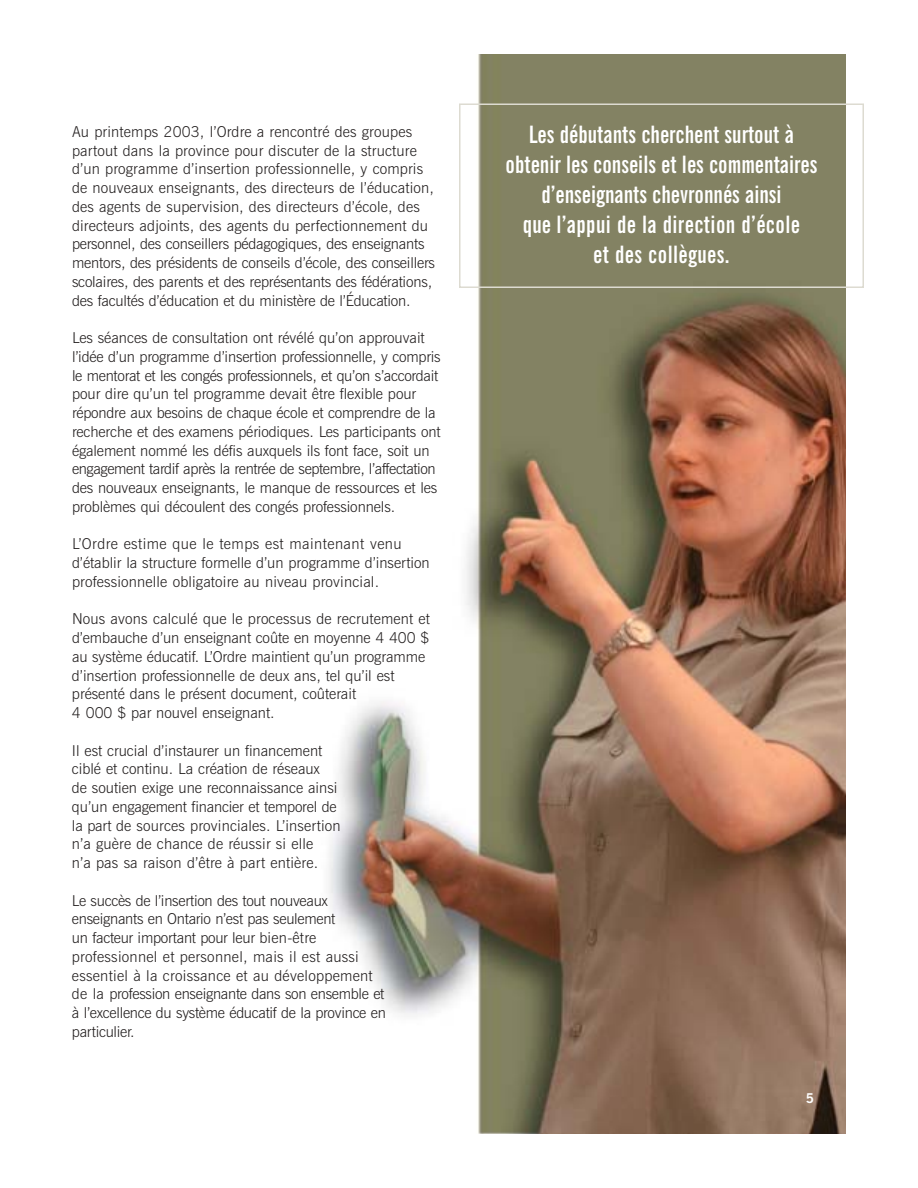
<style>
.page{position:relative;width:918px;height:1188px;background:#fff}
.page>*{position:absolute;margin:0;border:0;box-sizing:border-box;transform-origin:0 0}
.t1{font:700 extra-condensed 24px/30px "News Gothic BT";color:#fff;text-align:center}
.t2{font:300 15px/18.8px "News Gothic BT";color:#231f1f}
.t3{font:300 15px/18.8px "News Gothic BT";letter-spacing:-.02em;color:#231f1f}
.t4{font:700 13.5px "News Gothic BT";color:#fff}
</style>
<div class="page">
<img style="left:329px;top:54px;width:517px;height:1080px">
<div style="left:459px;top:104px;width:405px;height:184px;border:2px solid #dddbd1"></div>
<p class="t2" style="left:72px;top:124px;width:364px">Au printemps 2003, l’Ordre a rencontré des groupes partout dans la province pour discuter de la structure d’un programme d’insertion professionnelle, y compris de nouveaux enseignants, des directeurs de l’éducation, des agents de supervision, des directeurs d’école, des directeurs adjoints, des agents du perfectionnement du personnel, des conseillers pédagogiques, des enseignants mentors, des présidents de conseils d’école, des conseillers scolaires, des parents et des représentants des fédérations, des facultés d’éducation et du ministère de l’Éducation.</p>
<p class="t2" style="left:72px;top:330px;width:370px">Les séances de consultation ont révélé qu’on approuvait l’idée d’un programme d’insertion professionnelle, y compris le mentorat et les congés professionnels, et qu’on s’accordait pour dire qu’un tel programme devait être flexible pour répondre aux besoins de chaque école et comprendre de la recherche et des examens périodiques. Les participants ont également nommé les défis auxquels ils font face, soit un engagement tardif après la rentrée de septembre, l’affectation des nouveaux enseignants, le manque de ressources et les problèmes qui découlent des congés professionnels.</p>
<p class="t2" style="left:72px;top:536px;width:359px">L’Ordre estime que le temps est maintenant venu d’établir la structure formelle d’un programme d’insertion professionnelle obligatoire au niveau provincial.</p>
<p class="t2" style="left:72px;top:611px;width:360px">Nous avons calculé que le processus de recrutement et d’embauche d’un enseignant coûte en moyenne 4 400 $ au système éducatif. L’Ordre maintient qu’un programme d’insertion professionnelle de deux ans, tel qu’il est présenté dans le présent document, coûterait<br>4 000 $ par nouvel enseignant.</p>
<p class="t2" style="left:72px;top:743px;width:270px">Il est crucial d’instaurer un financement ciblé et continu. La création de réseaux<br>de soutien exige une reconnaissance ainsi qu’un engagement financier et temporel de la part de sources provinciales. L’insertion n’a guère de chance de réussir si elle<br>n’a pas sa raison d’être à part entière.</p>
<p class="t3" style="left:72px;top:893px;width:315px">Le succès de l’insertion des tout nouveaux enseignants en Ontario n’est pas seulement<br>un facteur important pour leur bien-être professionnel et personnel, mais il est aussi essentiel à la croissance et au développement de la profession enseignante dans son ensemble et à l’excellence du système éducatif de la province en particulier.</p>
<h1 class="t1" style="left:506px;top:123px;width:313px">Les débutants cherchent surtout à obtenir les conseils et les commentaires d’enseignants chevronnés ainsi<br>que l’appui de la direction d’école<br>et des collègues.</h1>
<p class="t4" style="left:806px;top:1094px;width:10px">5</p>
</div>
